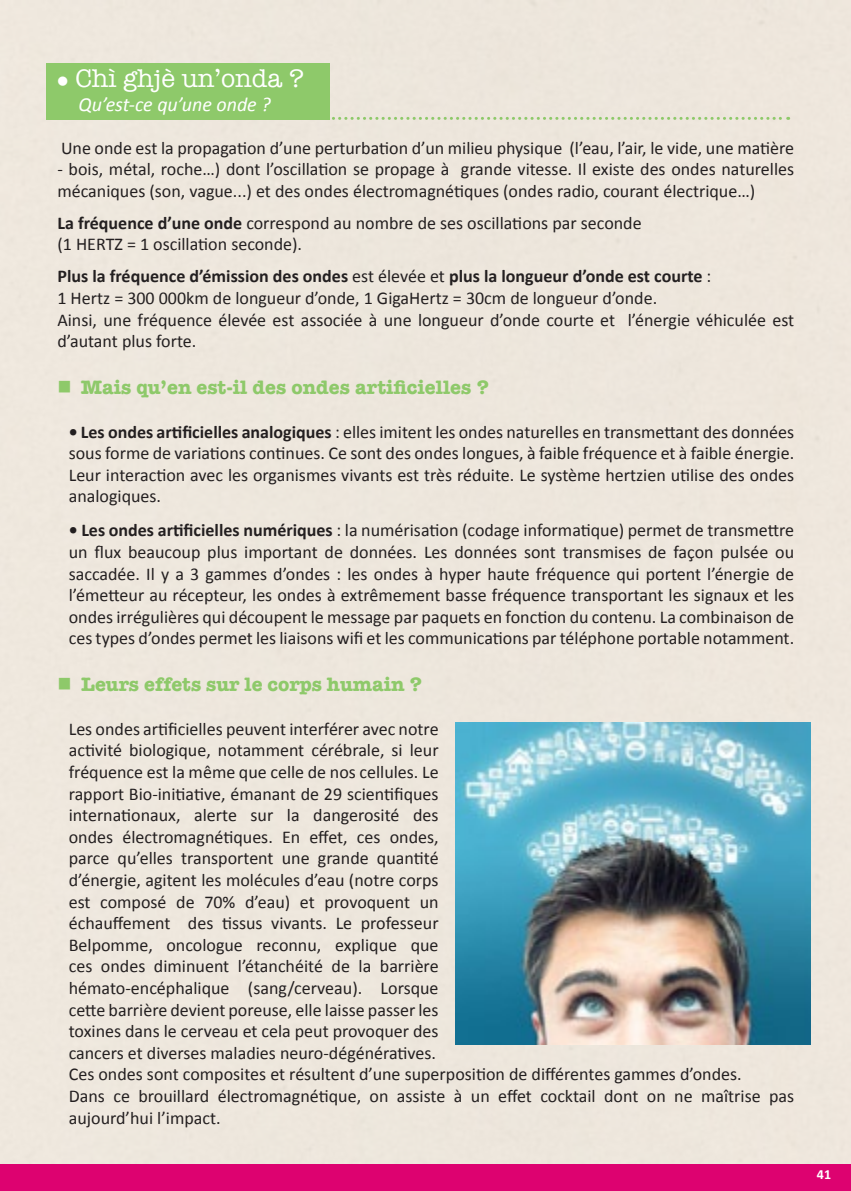
<style>
.page{position:relative;width:851px;height:1191px;background:#fff}
.page>*{position:absolute;margin:0;border:0;box-sizing:border-box;transform-origin:0 0}
.t1{font:26px "American Typewriter";color:#fff}
.t2{font:700 20px "American Typewriter";color:#8ec96a}
.t3{font:italic 20px "Calibri";color:#fff}
.t4{font:18px/21.6px "Calibri";color:#231f20}
.t5{font:700 18px "Calibri";color:#231f20}
.t6{font:700 14px "Calibri";color:#fff}
.s1{font-weight:700}
.s2{font-weight:400}
</style>
<div class="page">
<div style="left:0;top:0;width:850px;height:1164px;background:#eee7dd"></div>
<div style="left:0;top:1164px;width:850px;height:27px;background:#dd0270"></div>
<div style="left:46px;top:63px;width:284px;height:56px;background:#8ec96a"></div>
<svg style="left:73px;top:117px;width:715px;height:3px"></svg>
<img style="left:455px;top:722px;width:355px;height:322px">
<p class="t1" style="left:57px;top:58px;width:249px">● Chì ghjè un’onda ?</p>
<p class="t3" style="left:78px;top:92px;width:194px">Qu’est-ce qu’une onde ?</p>
<p class="t4" style="left:61px;top:137px;width:734px">Une onde est la propagation d’une perturbation d’un milieu physique (l’eau, l’air, le vide, une matière</p>
<p class="t4" style="left:57px;top:158px;width:738px">- bois, métal, roche…) dont l’oscillation se propage à grande vitesse. Il existe des ondes naturelles mécaniques (son, vague...) et des ondes électromagnétiques (ondes radio, courant électrique…)</p>
<p class="t4" style="left:57px;top:212px;width:585px"><span class="s1">La fréquence d’une onde</span> correspond au nombre de ses oscillations par seconde</p>
<p class="t4" style="left:57px;top:234px;width:246px">(1 HERTZ = 1 oscillation seconde).</p>
<p class="t5" style="left:57px;top:265px;width:655px">Plus la fréquence d’émission des ondes <span class="s2">est élevée et</span> plus la longueur d’onde est courte <span class="s2">:</span></p>
<p class="t4" style="left:57px;top:287px;width:601px">1 Hertz = 300 000km de longueur d’onde, 1 GigaHertz = 30cm de longueur d’onde.</p>
<p class="t4" style="left:57px;top:309px;width:738px">Ainsi, une fréquence élevée est associée à une longueur d’onde courte et l’énergie véhiculée est d’autant plus forte.</p>
<p class="t2" style="left:57px;top:370px;width:433px">■ Mais qu’en est-il des ondes artificielles ?</p>
<p class="t4" style="left:69px;top:421px;width:726px;text-align:justify"><span class="s1">• Les ondes artificielles analogiques</span> : elles imitent les ondes naturelles en transmettant des données sous forme de variations continues. Ce sont des ondes longues, à faible fréquence et à faible énergie.<br>Leur interaction avec les organismes vivants est très réduite. Le système hertzien utilise des ondes analogiques.</p>
<p class="t4" style="left:69px;top:519px;width:726px;text-align:justify"><span class="s1">• Les ondes artificielles numériques</span> : la numérisation (codage informatique) permet de transmettre un flux beaucoup plus important de données. Les données sont transmises de façon pulsée ou saccadée. Il y a 3 gammes d’ondes : les ondes à hyper haute fréquence qui portent l’énergie de l’émetteur au récepteur, les ondes à extrêmement basse fréquence transportant les signaux et les ondes irrégulières qui découpent le message par paquets en fonction du contenu. La combinaison de ces types d’ondes permet les liaisons wifi et les communications par téléphone portable notamment.</p>
<p class="t2" style="left:57px;top:667px;width:366px">■ Leurs effets sur le corps humain ?</p>
<p class="t4" style="left:69px;top:718px;width:371px;text-align:justify">Les ondes artificielles peuvent interférer avec notre activité biologique, notamment cérébrale, si leur fréquence est la même que celle de nos cellules. Le rapport Bio-initiative, émanant de 29 scientifiques internationaux, alerte sur la dangerosité des ondes électromagnétiques. En effet, ces ondes, parce qu’elles transportent une grande quantité d’énergie, agitent les molécules d’eau (notre corps est composé de 70% d’eau) et provoquent un échauffement des tissus vivants. Le professeur Belpomme, oncologue reconnu, explique que ces ondes diminuent l’étanchéité de la barrière hémato-encéphalique (sang/cerveau). Lorsque cette barrière devient poreuse, elle laisse passer les toxines dans le cerveau et cela peut provoquer des cancers et diverses maladies neuro-dégénératives.</p>
<p class="t4" style="left:69px;top:1063px;width:674px">Ces ondes sont composites et résultent d’une superposition de différentes gammes d’ondes.</p>
<p class="t4" style="left:69px;top:1085px;width:726px">Dans ce brouillard électromagnétique, on assiste à un effet cocktail dont on ne maîtrise pas aujourd’hui l’impact.</p>
<p class="t6" style="left:816px;top:1165px;width:16px">41</p>
</div>
